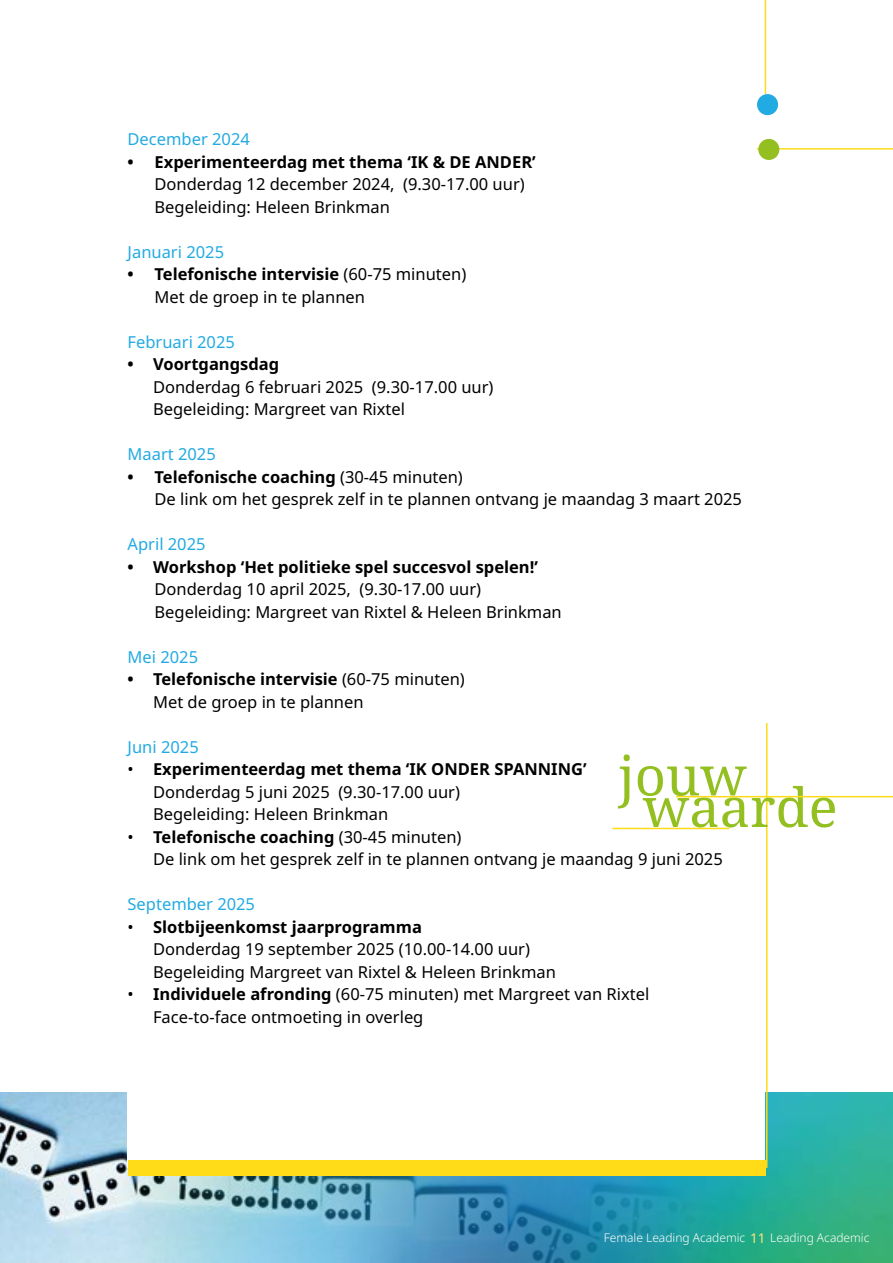
<style>
.page{position:relative;width:893px;height:1263px;background:#fff}
.page>*{position:absolute;margin:0;border:0;box-sizing:border-box;transform-origin:0 0}
.t1{font:54px "Noto Serif";color:#93c020}
.t2{font:16.5px/22.5px "Noto Sans";color:#000}
.t3{font:700 16.5px "Noto Sans";color:#000}
.t4{font:16.5px "Noto Sans";color:#22aae2}
.t5{font:13.5px "Noto Sans";color:#ffe577}
.t6{font:300 12px "Noto Sans";color:#fff}
.s1{font-weight:700}
</style>
<div class="page">
<img style="left:0;top:1093px;width:893px;height:170px">
<div style="left:128px;top:128px;width:637px;height:1040px;background:#fff"></div>
<div style="left:128px;top:1160px;width:638px;height:16px;background:#ffdb18"></div>
<hr style="left:765px;top:0;width:1px;height:94px;background:#ffdb18">
<hr style="left:757px;top:148px;width:136px;height:2px;background:#ffdb18">
<div style="left:757px;top:94px;width:21px;height:21px;background:#22aae2;border-radius:50%"></div>
<div style="left:758px;top:139px;width:21px;height:21px;background:#93c020;border-radius:50%"></div>
<hr style="left:766px;top:723px;width:1px;height:445px;background:#ffdb18">
<hr style="left:612px;top:828px;width:117px;height:1px;background:#ffdb18">
<hr style="left:676px;top:796px;width:217px;height:1px;background:#ffdb18">
<p class="t4" style="left:128px;top:130px;width:124px">December 2024</p>
<p class="t3" style="left:128px;top:152px;width:410px">• Experimenteerdag met thema ‘IK &amp; DE ANDER’</p>
<p class="t2" style="left:155px;top:173px;width:372px">Donderdag 12 december 2024, (9.30-17.00 uur)<br>Begeleiding: Heleen Brinkman</p>
<p class="t4" style="left:128px;top:242px;width:98px">Januari 2025</p>
<p class="t2" style="left:155px;top:263px;width:313px;text-indent:-27px"><span class="s1">• Telefonische intervisie</span> (60-75 minuten)<br>Met de groep in te plannen</p>
<p class="t4" style="left:128px;top:332px;width:109px">Februari 2025</p>
<p class="t3" style="left:128px;top:355px;width:153px">• Voortgangsdag</p>
<p class="t2" style="left:153px;top:376px;width:342px">Donderdag 6 februari 2025 (9.30-17.00 uur)<br>Begeleiding: Margreet van Rixtel</p>
<p class="t4" style="left:128px;top:445px;width:90px">Maart 2025</p>
<p class="t2" style="left:155px;top:466px;width:589px;text-indent:-27px"><span class="s1">• Telefonische coaching</span> (30-45 minuten)<br>De link om het gesprek zelf in te plannen ontvang je maandag 3 maart 2025</p>
<p class="t4" style="left:128px;top:535px;width:80px">April 2025</p>
<p class="t3" style="left:128px;top:557px;width:412px">• Workshop ‘Het politieke spel succesvol spelen!’</p>
<p class="t2" style="left:155px;top:578px;width:409px">Donderdag 10 april 2025, (9.30-17.00 uur)<br>Begeleiding: Margreet van Rixtel &amp; Heleen Brinkman</p>
<p class="t4" style="left:128px;top:647px;width:72px">Mei 2025</p>
<p class="t2" style="left:153px;top:668px;width:313px;text-indent:-26px"><span class="s1">• Telefonische intervisie</span> (60-75 minuten)<br>Met de groep in te plannen</p>
<p class="t4" style="left:128px;top:737px;width:73px">Juni 2025</p>
<p class="t2" style="left:153px;top:758px;width:435px;text-indent:-26px">• <span class="s1">Experimenteerdag met thema ‘IK ONDER SPANNING’<br></span>Donderdag 5 juni 2025 (9.30-17.00 uur)<br>Begeleiding: Heleen Brinkman</p>
<p class="t2" style="left:153px;top:826px;width:571px;text-indent:-26px">• <span class="s1">Telefonische coaching</span> (30-45 minuten)<br>De link om het gesprek zelf in te plannen ontvang je maandag 9 juni 2025</p>
<p class="t4" style="left:128px;top:895px;width:129px">September 2025</p>
<p class="t2" style="left:153px;top:916px;width:404px;text-indent:-26px">• <span class="s1">Slotbijeenkomst jaarprogramma<br></span>Donderdag 19 september 2025 (10.00-14.00 uur)<br>Begeleiding Margreet van Rixtel &amp; Heleen Brinkman</p>
<p class="t2" style="left:153px;top:983px;width:498px;text-indent:-26px">• <span class="s1">Individuele afronding</span> (60-75 minuten) met Margreet van Rixtel<br>Face-to-face ontmoeting in overleg</p>
<h1 class="t1" style="left:618px;top:739px;width:130px">jouw</h1>
<h1 class="t1" style="left:643px;top:770px;width:196px">waarde</h1>
<p class="t6" style="left:604px;top:1230px;width:143px">Female Leading Academic</p>
<p class="t6" style="left:770px;top:1230px;width:101px">Leading Academic</p>
<p class="t5" style="left:750px;top:1230px;width:17px">11</p>
</div>
